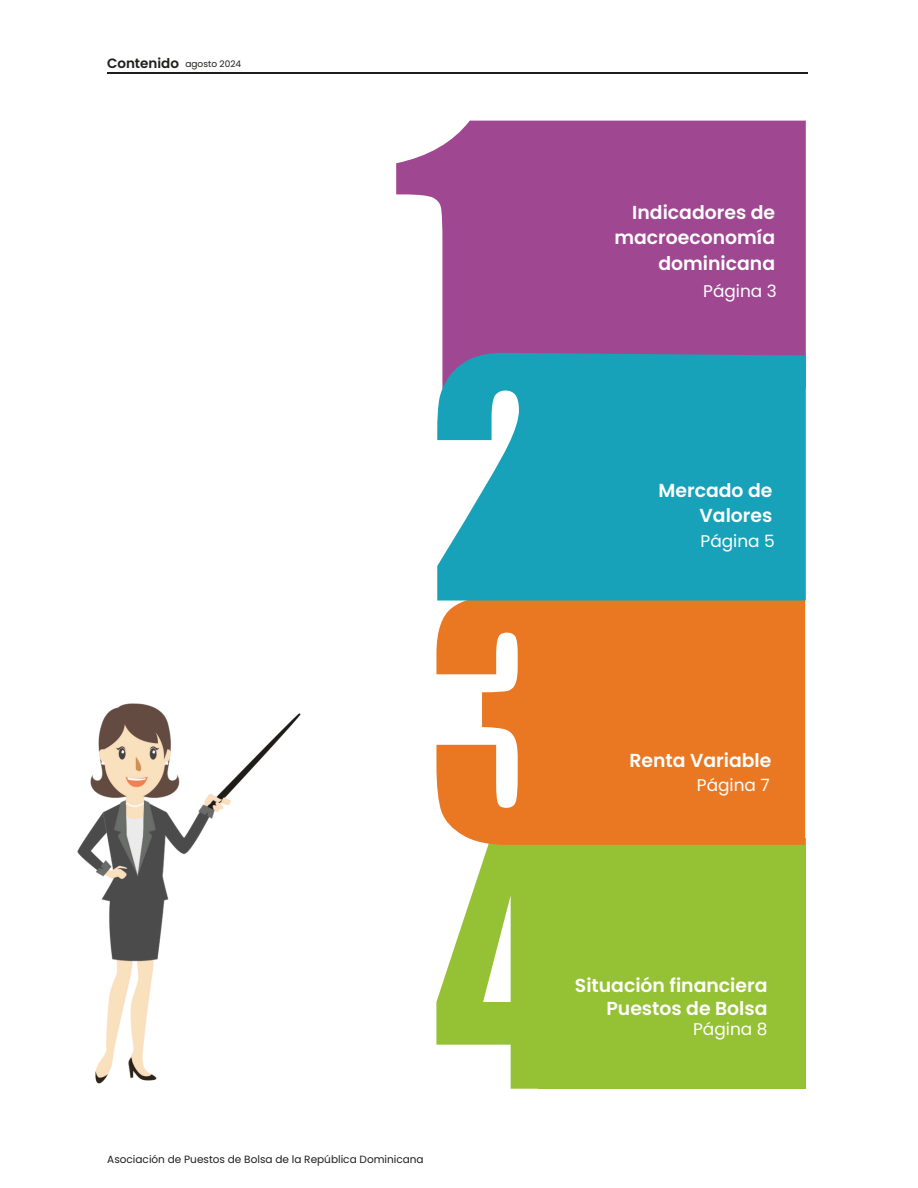
<style>
.page{position:relative;width:918px;height:1188px;background:#fff}
.page>*{position:absolute;margin:0;border:0;box-sizing:border-box;transform-origin:0 0}
.t1{font:600 18.8px/25.6px "Poppins";color:#fff;text-align:right}
.t2{font:17px "Poppins";color:#fff}
.t3{font:600 13.6px "Poppins";color:#1d1d1b}
.t4{font:10.4px "Poppins";color:#1d1d1b}
.t5{font:9px "Poppins";color:#1d1d1b}
</style>
<div class="page">
<img style="left:77px;top:703px;width:224px;height:381px">
<hr style="left:107px;top:72px;width:700px;height:2px;background:#1d1d1b">
<svg style="left:436px;top:845px;width:103px;height:244px"></svg>
<div style="left:539px;top:839px;width:266px;height:250px;background:#95c135"></div>
<svg style="left:396px;top:121px;width:410px;height:232px;fill:#a04792"></svg>
<svg style="left:436px;top:601px;width:369px;height:244px;fill:#ea7823"></svg>
<svg style="left:437px;top:353px;width:369px;height:248px;fill:#17a2ba"></svg>
<p class="t3" style="left:107px;top:54px;width:73px">Contenido</p>
<p class="t5" style="left:185px;top:57px;width:57px">agosto 2024</p>
<h4 class="t4" style="left:107px;top:1152px;width:318px">Asociación de Puestos de Bolsa de la República Dominicana</h4>
<h1 class="t1" style="left:614px;top:199px;width:162px">Indicadores de macroeconomía dominicana</h1>
<h1 class="t2" style="left:703px;top:279px;width:75px">Página 3</h1>
<h2 class="t1" style="left:658px;top:477px;width:115px">Mercado de<br>Valores</h2>
<h2 class="t2" style="left:700px;top:529px;width:76px">Página 5</h2>
<h1 class="t1" style="left:629px;top:748px;width:144px">Renta Variable</h1>
<h1 class="t2" style="left:697px;top:774px;width:74px">Página 7</h1>
<h2 class="t1" style="left:575px;top:974px;width:194px;line-height:22.4px">Situación financiera<br>Puestos de Bolsa</h2>
<h2 class="t2" style="left:693px;top:1017px;width:76px">Página 8</h2>
</div>
